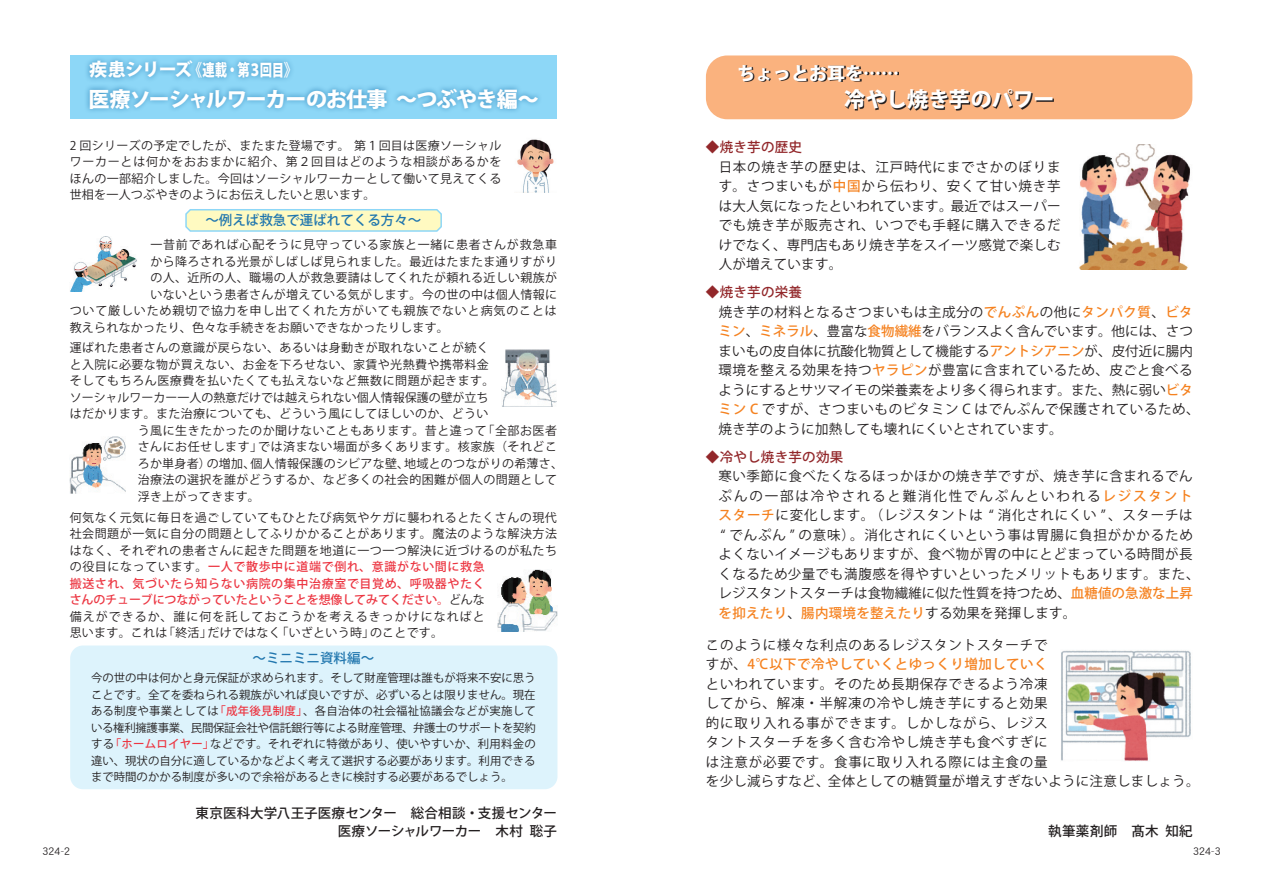
<style>
.page{position:relative;width:1263px;height:893px;background:#fff}
.page>*{position:absolute;margin:0;border:0;box-sizing:border-box;transform-origin:0 0}
.t1{font:800 21px "Koz Go Std";letter-spacing:-.04em;color:#fff}
.t2{font:800 21px "Koz Go Std";letter-spacing:.01em;color:#fff}
.t3{font:800 18px "Koz Go Std";color:#fff}
.t4{font:800 16.5px "Koz Go Std";letter-spacing:-.065em;color:#fff;scale:.75 1}
.t5{font:13.5px/19.5px "Koz Go Std";letter-spacing:.035em;color:#231f20;text-align:justify}
.t6{font:13.5px/19.5px "Koz Go Std";letter-spacing:.055em;color:#231f20}
.t7{font:13.5px/19.5px "Koz Go Std";letter-spacing:.06em;color:#231f20}
.t8{font:500 13.5px/17.2px "Koz Go Std";letter-spacing:.01em;color:#231f20}
.t9{font:500 13.5px "Koz Go Std";color:#2076ae}
.t10{font:500 13.5px "Koz Go Std";letter-spacing:.02em;color:#92272a}
.t11{font:500 13.5px "Koz Go Std";letter-spacing:.03em;color:#231f20}
.t12{font:12px/16.5px "Koz Go Std";letter-spacing:.03em;color:#231f20;text-align:justify}
.t13{font:12px "Koz Go Std";letter-spacing:.07em;color:#231f20}
.t14{font:12px "Koz Go Std";letter-spacing:-.005em;color:#231f20}
.t15{font:12px "Koz Go Std";letter-spacing:.06em;color:#231f20}
.t16{font:11.4px/16.5px "Koz Go Std";color:#231f20;text-align:justify}
.t17{font:10.5px "DFHS Gothic W3 MP RKSJ H";letter-spacing:.025em;color:#231f20}
.s1{font-size:18px}
.s2{font-weight:400;color:#231f20}
.s3{font-weight:500;color:#ec3642}
.s4{font-weight:500;color:#f58220}
.s5{font-weight:500;color:#92272a}
</style>
<div class="page">
<div style="left:70px;top:645px;width:487px;height:144px;background:#ddf3fc;border-radius:13px"></div>
<svg style="left:185px;top:209px;width:257px;height:23px;background:#eff5c9"></svg>
<div style="left:706px;top:55px;width:486px;height:64px;background:#fab27e;border-radius:21px"></div>
<svg style="left:740px;top:65px;width:159px;height:17px"></svg>
<svg style="left:846px;top:90px;width:208px;height:21px"></svg>
<div style="left:71px;top:55px;width:486px;height:64px;background:#8dd7f7"></div>
<img style="left:517px;top:139px;width:37px;height:53px">
<img style="left:501px;top:350px;width:56px;height:57px">
<img style="left:70px;top:437px;width:55px;height:56px">
<img style="left:497px;top:570px;width:60px;height:61px">
<img style="left:70px;top:236px;width:67px;height:56px">
<img style="left:1079px;top:144px;width:111px;height:126px">
<img style="left:1061px;top:650px;width:130px;height:111px">
<div style="left:84px;top:55px;width:212px;height:29px;background:#2076ae;opacity:.75"></div>
<div style="left:84px;top:83px;width:459px;height:32px;background:#2076ae;opacity:.75"></div>
<h3 class="t4" style="left:89px;top:59px;width:318px"><span class="s1">疾患シリーズ</span>《連載・第３回目》<span class="s1">　　</span></h3>
<h1 class="t1" style="left:89px;top:86px;width:452px">医療ソーシャルワーカーのお仕事 ～つぶやき編～</h1>
<p class="t12" style="left:70px;top:137px;width:433px">2 回シリーズの予定でしたが、またまた登場です。 第１回目は医療ソーシャルワーカーとは何かをおおまかに紹介、第２回目はどのような相談があるかをほんの一部紹介しました。今回はソーシャルワーカーとして働いて見えてくる世相を一人つぶやきのようにお伝えしたいと思います。</p>
<p class="t9" style="left:205px;top:212px;width:244px">～例えば救急で運ばれてくる方々～ <span class="s2">　</span></p>
<p class="t15" style="left:150px;top:237px;width:408px">一昔前であれば心配そうに見守っている家族と一緒に患者さんが救急車</p>
<p class="t12" style="left:150px;top:253px;width:408px">から降ろされる光景がしばしば見られました。最近はたまたま通りすがり</p>
<p class="t12" style="left:150px;top:270px;width:408px">の人、近所の人、職場の人が救急要請はしてくれたが頼れる近しい親族が</p>
<p class="t12" style="left:150px;top:286px;width:408px">いないという患者さんが増えている気がします。今の世の中は個人情報に</p>
<p class="t13" style="left:70px;top:303px;width:489px">ついて厳しいため親切で協力を申し出てくれた方がいても親族でないと病気のことは</p>
<p class="t12" style="left:70px;top:319px;width:381px">教えられなかったり、色々な手続きをお願いできなかったりします。</p>
<p class="t12" style="left:70px;top:340px;width:420px">運ばれた患者さんの意識が戻らない、あるいは身動きが取れないことが続く</p>
<p class="t12" style="left:70px;top:357px;width:420px">と入院に必要な物が買えない、お金を下ろせない、家賃や光熱費や携帯料金</p>
<p class="t12" style="left:70px;top:373px;width:426px">そしてもちろん医療費を払いたくても払えないなど無数に問題が起きます。</p>
<p class="t14" style="left:70px;top:390px;width:420px">ソーシャルワーカー一人の熱意だけでは越えられない個人情報保護の壁が立ち</p>
<p class="t12" style="left:70px;top:406px;width:420px">はだかります。また治療についても、どういう風にしてほしいのか、どうい</p>
<p class="t12" style="left:138px;top:423px;width:421px">う風に生きたかったのか聞けないこともあります。昔と違って「全部お医者</p>
<p class="t12" style="left:138px;top:439px;width:421px">さんにお任せします」では済まない場面が多くあります。核家族（それどこ</p>
<p class="t12" style="left:138px;top:456px;width:427px">ろか単身者）の増加、個人情報保護のシビアな壁、地域とのつながりの希薄さ、</p>
<p class="t12" style="left:138px;top:472px;width:421px">治療法の選択を誰がどうするか、など多くの社会的困難が個人の問題として</p>
<p class="t12" style="left:138px;top:489px;width:124px">浮き上がってきます。</p>
<p class="t12" style="left:70px;top:509px;width:489px;text-align:left">何気なく元気に毎日を過ごしていてもひとたび病気やケガに襲われるとたくさんの現代社会問題が一気に自分の問題としてふりかかることがあります。魔法のような解決方法はなく、それぞれの患者さんに起きた問題を地道に一つ一つ解決に近づけるのが私たちの役目になっています。<span class="s3">一人で散歩中に道端で倒れ、意識がない間に救急<br>搬送され、気づいたら知らない病院の集中治療室で目覚め、呼吸器やたく<br>さんのチューブにつながっていたということを想像してみてください。</span>どんな<br>備えができるか、誰に何を託しておこうかを考えるきっかけになればと<br>思います。これは「終活」だけではなく「いざという時」のことです。</p>
<p class="t9" style="left:253px;top:650px;width:122px">〜ミニミニ資料編〜</p>
<p class="t16" style="left:91px;top:670px;width:446px">今の世の中は何かと身元保証が求められます。そして財産管理は誰もが将来不安に思うことです。全てを委ねられる親族がいれば良いですが、必ずいるとは限りません。現在ある制度や事業としては<span class="s3">「成年後見制度」</span>、各自治体の社会福祉協議会などが実施している権利擁護事業、民間保証会社や信託銀行等による財産管理、弁護士のサポートを契約する<span class="s3">「ホームロイヤー」</span>などです。それぞれに特徴があり、使いやすいか、利用料金の違い、現状の自分に適しているかなどよく考えて選択する必要があります。利用できるまで時間のかかる制度が多いので余裕があるときに検討する必要があるでしょう。</p>
<p class="t8" style="left:338px;top:806px;width:235px;text-indent:-142px">東京医科大学八王子医療センター　総合相談・支援センター　医療ソーシャルワーカー　木村 聡子</p>
<h2 class="t3" style="left:737px;top:61px;width:163px">ちょっとお耳を……</h2>
<h1 class="t2" style="left:844px;top:86px;width:212px">冷やし焼き芋のパワー</h1>
<p class="t10" style="left:706px;top:139px;width:98px">◆焼き芋の歴史</p>
<p class="t5" style="left:719px;top:158px;width:343px">日本の焼き芋の歴史は、江戸時代にまでさかのぼります。さつまいもが<span class="s4">中国</span>から伝わり、安くて甘い焼き芋は大人気になったといわれています。最近ではスーパーでも焼き芋が販売され、いつでも手軽に購入できるだけでなく、専門店もあり焼き芋をスイーツ感覚で楽しむ人が増えています。</p>
<p class="t5" style="left:719px;top:283px;width:482px;text-align:left;text-indent:-13px"><span class="s5">◆焼き芋の栄養<br></span>焼き芋の材料となるさつまいもは主成分の<span class="s4">でんぷん</span>の他に<span class="s4">タンパク質</span>、<span class="s4">ビタミン</span>、<span class="s4">ミネラル</span>、豊富な<span class="s4">食物繊維</span>をバランスよく含んでいます。他には、さつまいもの皮自体に抗酸化物質として機能する<span class="s4">アントシアニン</span>が、皮付近に腸内環境を整える効果を持つ<span class="s4">ヤラピン</span>が豊富に含まれているため、皮ごと食べるようにするとサツマイモの栄養素をより多く得られます。また、熱に弱い<span class="s4">ビタミン C</span> ですが、さつまいものビタミン C はでんぷんで保護されているため、焼き芋のように加熱しても壊れにくいとされています。</p>
<p class="t10" style="left:706px;top:448px;width:139px">◆冷やし焼き芋の効果</p>
<p class="t6" style="left:719px;top:467px;width:482px">寒い季節に食べたくなるほっかほかの焼き芋ですが、焼き芋に含まれるでんぷんの一部は冷やされると難消化性でんぷんといわれる<span class="s4">レジスタントスターチ</span>に変化します。（レジスタントは “ 消化されにくい ” 、スターチは“ でんぷん ” の意味）。消化されにくいという事は胃腸に負担がかかるためよくないイメージもありますが、食べ物が胃の中にとどまっている時間が長くなるため少量でも満腹感を得やすいといったメリットもあります。また、レジスタントスターチは食物繊維に似た性質を持つため、<span class="s4">血糖値の急激な上昇を抑えたり</span>、<span class="s4">腸内環境を整えたり</span>する効果を発揮します。</p>
<p class="t7" style="left:706px;top:636px;width:495px">このように様々な利点のあるレジスタントスターチで<br>すが、<span class="s4">4℃以下で冷やしていくとゆっくり増加していく<br></span>といわれています。そのため長期保存できるよう冷凍<br>してから、解凍・半解凍の冷やし焼き芋にすると効果<br>的に取り入れる事ができます。しかしながら、レジス<br>タントスターチを多く含む冷やし焼き芋も食べすぎに<br>は注意が必要です。食事に取り入れる際には主食の量<br>を少し減らすなど、全体としての糖質量が増えすぎないように注意しましょう。</p>
<p class="t11" style="left:1048px;top:822px;width:146px">執筆薬剤師　髙木 知紀</p>
<p class="t17" style="left:43px;top:846px;width:29px">324-2</p>
<p class="t17" style="left:1193px;top:846px;width:29px">324-3</p>
</div>
